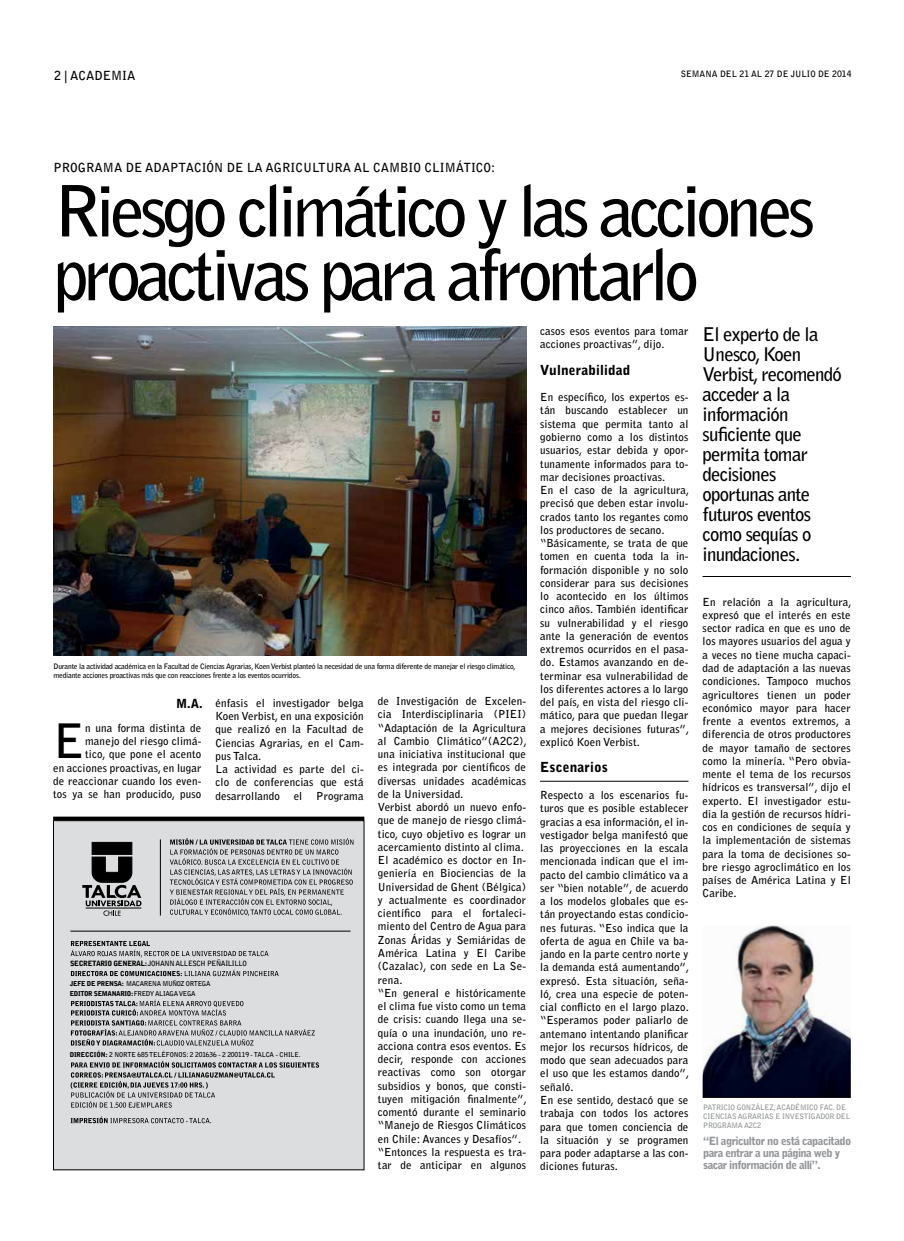
<style>
.page{position:relative;width:904px;height:1241px;background:#fff}
.page>*{position:absolute;margin:0;border:0;box-sizing:border-box;transform-origin:0 0}
.t1{font:700 70px/63.8px "Bell Gothic Std";letter-spacing:-.07em;color:#000}
.t2{font:700 47.12px "Bell Gothic Std";color:#000}
.t3{font:700 18.75px/20px "Bell Gothic Std";letter-spacing:-.04em;color:#000}
.t4{font:900 13.75px "Bell Gothic Std";letter-spacing:.01em;color:#000}
.t5{font:700 12.5px "Bell Gothic Std";color:#000}
.t6{font:900 12.5px "Bell Gothic Std";color:#000}
.t7{font:900 11.25px/11.9px "Bell Gothic Std";letter-spacing:-.05em;color:#939598}
.t8{font:700 11px/13.2px "Bell Gothic Std";letter-spacing:.01em;color:#000}
.t9{font:700 8.75px "Bell Gothic Std";color:#000}
.t10{font:700 7.5px/9px "Bell Gothic Std";letter-spacing:-.03em;color:#000}
.t11{font:700 7.5px/8.8px "Bell Gothic Std";letter-spacing:-.03em;color:#939598}
.t12{font:900 7.5px "Bell Gothic Std";color:#000}
.t13{font:700 7.25px "Bell Gothic Std";letter-spacing:-.05em;color:#000}
.t14{font:700 6.75px "Bell Gothic Std";letter-spacing:-.025em;color:#000}
.t15{font:700 6.75px "Bell Gothic Std";letter-spacing:-.05em;color:#000}
.t16{font:900 6.75px "Bell Gothic Std";letter-spacing:-.05em;color:#000}
.s1{font-weight:900}
.s2{font-weight:700}
</style>
<div class="page">
<div style="left:53px;top:820px;width:311px;height:349px;background:#dcddde"></div>
<div style="left:53px;top:820px;width:311px;height:349px;border:1px solid #000"></div>
<svg style="left:71px;top:1116px;width:140px;height:7px"></svg>
<svg style="left:71px;top:1061px;width:248px;height:46px"></svg>
<svg style="left:71px;top:999px;width:244px;height:46px"></svg>
<svg style="left:71px;top:969px;width:208px;height:7px"></svg>
<svg style="left:71px;top:940px;width:197px;height:17px"></svg>
<svg style="left:170px;top:838px;width:183px;height:77px"></svg>
<hr style="left:160px;top:839px;width:1px;height:76px;background:#000">
<hr style="left:70px;top:930px;width:280px;height:1px;background:#000">
<svg style="left:82px;top:842px;width:59px;height:73px"></svg>
<svg style="left:53px;top:816px;width:311px;height:4px"></svg>
<hr style="left:702px;top:576px;width:148px;height:1px;background:#000">
<img style="left:702px;top:925px;width:148px;height:171px">
<hr style="left:702px;top:1096px;width:148px;height:1px;background:#000">
<img style="left:53px;top:326px;width:473px;height:329px">
<hr style="left:540px;top:780px;width:148px;height:1px;background:#000">
<p class="t5" style="left:54px;top:68px;width:83px">2 | ACADEMIA</p>
<p class="t9" style="left:680px;top:69px;width:172px">SEMANA DEL 21 AL 27 DE JULIO DE 2014</p>
<p class="t5" style="left:54px;top:160px;width:443px">PROGRAMA DE ADAPTACIÓN DE LA AGRICULTURA AL CAMBIO CLIMÁTICO:</p>
<h1 class="t1" style="left:54px;top:179px;width:763px">Riesgo climático y las acciones proactivas para afrontarlo</h1>
<p class="t10" style="left:54px;top:662px;width:463px">Durante la actividad académica en la Facultad de Ciencias Agrarias, Koen Verbist planteó la necesidad de una forma diferente de manejar el riesgo climático, mediante acciones proactivas más que con reacciones frente a los eventos ocurridos.</p>
<p class="t6" style="left:176px;top:696px;width:28px">M.A.</p>
<p class="t8" style="left:53px;top:721px;width:150px;text-align:right">n una forma distinta de manejo del riesgo climá-<br>tico, que pone el acento<br>en acciones proactivas, en lugar de reaccionar cuando los even&shy;tos ya se han producido, puso</p>
<h2 class="t2" style="left:53px;top:712px;width:33px">E</h2>
<p class="t8" style="left:215px;top:696px;width:150px">énfasis el investigador belga<br>Koen Verbist, en una exposición que realizó en la Facultad de<br>Ciencias Agrarias, en el Cam&shy;pus Talca.<br>La actividad es parte del ci&shy;clo de conferencias que está desarrollando</p>
<p class="t8" style="left:294px;top:789px;width:10px">el</p>
<p class="t8" style="left:316px;top:789px;width:49px">Programa</p>
<p class="t13" style="left:70px;top:959px;width:178px"><span class="s1">SECRETARIO GENERAL:</span> JOHANN ALLESCH PEÑAILILLO</p>
<p class="t16" style="left:70px;top:989px;width:127px">EDITOR SEMANARIO: <span class="s2">FREDY ALIAGA VEGA</span></p>
<p class="t15" style="left:70px;top:979px;width:142px"><span class="s1">JEFE DE PRENSA:</span> MACARENA MUÑOZ ORTEGA</p>
<p class="t14" style="left:70px;top:1049px;width:232px"><span class="s1">DIRECCIÓN:</span> 2 NORTE 685 TELÉFONOS: 2 201636 - 2 200119 - TALCA - CHILE.</p>
<p class="t12" style="left:135px;top:1074px;width:4px">´</p>
<p class="t8" style="left:378px;top:694px;width:150px">de Investigación de Excelen&shy;cia Interdisciplinaria (PIEI) “Adaptación de la Agricultura al Cambio Climático”(A2C2), una iniciativa institucional que es integrada por científicos de diversas unidades académicas de la Universidad.<br>Verbist abordó un nuevo enfo&shy;que de manejo de riesgo climá&shy;tico, cuyo objetivo es lograr un acercamiento distinto al clima.<br>El académico es doctor en In&shy;geniería en Biociencias de la<br>Universidad de Ghent (Bélgica) y actualmente es coordinador científico para el fortaleci&shy;miento del Centro de Agua para<br>Zonas Áridas y Semiáridas de<br>América Latina y El Caribe (Cazalac), con sede en La Se&shy;rena.<br>“En general e históricamente el clima fue visto como un tema de crisis: cuando llega una se&shy;quía o una inundación, uno re&shy;acciona contra esos eventos. Es decir, responde con acciones reactivas como son otorgar subsidios y bonos, que consti&shy;tuyen mitigación finalmente”, comentó durante el seminario “Manejo de Riesgos Climáticos en Chile: Avances y Desafíos”. “Entonces la respuesta es tra&shy;tar de anticipar en algunos</p>
<p class="t8" style="left:540px;top:324px;width:150px">casos esos eventos para tomar acciones proactivas”, dijo.</p>
<p class="t4" style="left:540px;top:362px;width:92px">Vulnerabilidad</p>
<p class="t8" style="left:540px;top:390px;width:150px">En específico, los expertos es&shy;tán buscando establecer un sistema que permita tanto al gobierno como a los distintos usuarios, estar debida y opor&shy;tunamente informados para to&shy;mar decisiones proactivas.<br>En el caso de la agricultura, precisó que deben estar involu&shy;crados tanto los regantes como los productores de secano. “Básicamente, se trata de que tomen en cuenta toda la in&shy;formación disponible y no solo considerar para sus decisiones lo acontecido en los últimos cinco años. También identificar su vulnerabilidad y el riesgo ante la generación de eventos extremos ocurridos en el pasa&shy;do. Estamos avanzando en de&shy;terminar esa vulnerabilidad de los diferentes actores a lo largo del país, en vista del riesgo cli&shy;mático, para que puedan llegar a mejores decisiones futuras”, explicó Koen Verbist.</p>
<p class="t4" style="left:540px;top:759px;width:69px">Escenarios</p>
<p class="t8" style="left:540px;top:788px;width:150px">Respecto a los escenarios fu&shy;turos que es posible establecer gracias a esa información, el in&shy;vestigador belga manifestó que las proyecciones en la escala mencionada indican que el im&shy;pacto del cambio climático va a ser “bien notable”, de acuerdo a los modelos globales que es&shy;tán proyectando estas condicio&shy;nes futuras. “Eso indica que la oferta de agua en Chile va ba&shy;jando en la parte centro norte y la demanda está aumentando”, expresó. Esta situación, seña&shy;ló, crea una especie de poten&shy;cial conflicto en el largo plazo. “Esperamos poder paliarlo de antemano intentando planificar mejor los recursos hídricos, de modo que sean adecuados para el uso que les estamos dando”, señaló.<br>En ese sentido, destacó que se trabaja con todos los actores para que tomen conciencia de la situación y se programen para poder adaptarse a las con&shy;diciones futuras.</p>
<h3 class="t3" style="left:702px;top:324px;width:141px">El experto de la<br>Unesco, Koen<br>Verbist, recomendó acceder a la información suficiente que permita tomar decisiones oportunas ante futuros eventos como sequías o inundaciones.</h3>
<p class="t8" style="left:702px;top:595px;width:150px;text-align:justify">En relación a la agricultura, expresó que el interés en este sector radica en que es uno de los mayores usuarios del agua y a veces no tiene mucha capaci&shy;dad de adaptación a las nuevas condiciones. Tampoco muchos agricultores tienen un poder económico mayor para hacer frente a eventos extremos, a diferencia de otros productores de mayor tamaño de sectores como la minería. “Pero obvia&shy;mente el tema de los recursos hídricos es transversal”, dijo el experto. El investigador estu&shy;dia la gestión de recursos hídri&shy;cos en condiciones de sequía y la implementación de sistemas para la toma de decisiones so&shy;bre riesgo agroclimático en los países de América Latina y El Caribe.</p>
<p class="t11" style="left:703px;top:1102px;width:149px">PATRICIO GONZÁLEZ, ACADÉMICO FAC. DE<br>CIENCIAS AGRARIAS E INVESTIGADOR DEL<br>PROGRAMA A2C2</p>
<p class="t7" style="left:703px;top:1135px;width:149px">“El agricultor no está capacitado para entrar a una página web y sacar información de allí”.</p>
</div>
